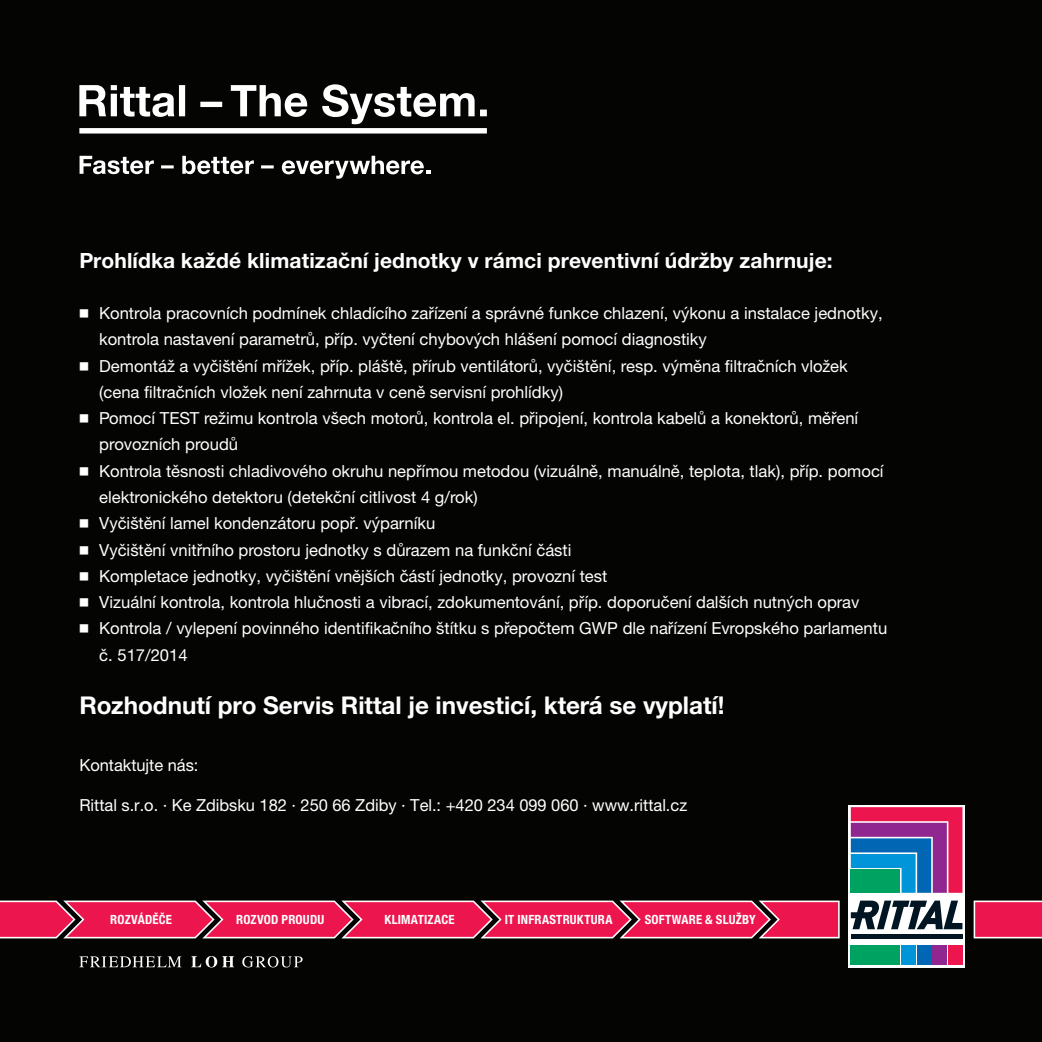
<style>
.page{position:relative;width:1042px;height:1042px;background:#040503}
.page>*{position:absolute;margin:0;border:0;box-sizing:border-box;transform-origin:0 0}
.t1{font:700 24.5px "Neue Helvetica For Rittal";color:#fff}
.t2{font:700 21px "Neue Helvetica For Rittal";letter-spacing:.005em;color:#fff}
.t3{font:16.62px "Neue Helvetica For Rittal";color:#fff}
.t4{font:700 condensed 12.6px "Helvetica Neue";letter-spacing:.02em;color:#fff}
.s1{font-weight:300}
</style>
<div class="page">
<svg style="left:79px;top:84px;width:408px;height:95px"></svg>
<svg style="left:79px;top:956px;width:224px;height:11px;background:#464745"></svg>
<svg style="left:973px;top:900px;width:69px;height:38px;background:#e82a5c"></svg>
<svg style="left:848px;top:805px;width:116px;height:162px"></svg>
<hr style="left:851px;top:934px;width:111px;height:4px;background:#011622">
<svg style="left:851px;top:900px;width:111px;height:29px"></svg>
<div style="left:851px;top:945px;width:49px;height:20px;background:#00a261"></div>
<div style="left:901px;top:945px;width:14px;height:20px;background:#0095d9"></div>
<div style="left:917px;top:945px;width:14px;height:20px;background:#0166b3"></div>
<div style="left:933px;top:945px;width:14px;height:20px;background:#90268f"></div>
<svg style="left:851px;top:807px;width:111px;height:86px;background:#735b90"></svg>
<div style="left:948px;top:945px;width:14px;height:20px;background:#ed154e"></div>
<svg style="left:0;top:900px;width:839px;height:38px;background:#e02a5a"></svg>
<p class="t2" style="left:79px;top:248px;width:754px">Prohlídka každé klimatizační jednotky v rámci preventivní údržby zahrnuje:</p>
<p class="t3" style="left:79px;top:303px;width:805px"><span class="s1">◾</span> Kontrola pracovních podmínek chladícího zařízení a správné funkce chlazení, výkonu a instalace jednotky,</p>
<p class="t3" style="left:99px;top:329px;width:609px">kontrola nastavení parametrů, příp. vyčtení chybových hlášení pomocí diagnostiky</p>
<p class="t3" style="left:79px;top:355px;width:770px"><span class="s1">◾</span> Demontáž a vyčištění mřížek, příp. pláště, přírub ventilátorů, vyčištění, resp. výměna filtračních vložek</p>
<p class="t3" style="left:99px;top:382px;width:465px">(cena filtračních vložek není zahrnuta v ceně servisní prohlídky)</p>
<p class="t3" style="left:79px;top:408px;width:780px"><span class="s1">◾</span> Pomocí TEST režimu kontrola všech motorů, kontrola el. připojení, kontrola kabelů a konektorů, měření</p>
<p class="t3" style="left:99px;top:434px;width:140px">provozních proudů</p>
<p class="t3" style="left:79px;top:460px;width:806px"><span class="s1">◾</span> Kontrola těsnosti chladivového okruhu nepřímou metodou (vizuálně, manuálně, teplota, tlak), příp. pomocí</p>
<p class="t3" style="left:99px;top:487px;width:380px">elektronického detektoru (detekční citlivost 4 g/rok)</p>
<p class="t3" style="left:79px;top:513px;width:357px"><span class="s1">◾</span> Vyčištění lamel kondenzátoru popř. výparníku</p>
<p class="t3" style="left:79px;top:539px;width:494px"><span class="s1">◾</span> Vyčištění vnitřního prostoru jednotky s důrazem na funkční části</p>
<p class="t3" style="left:79px;top:565px;width:529px"><span class="s1">◾</span> Kompletace jednotky, vyčištění vnějších částí jednotky, provozní test</p>
<p class="t3" style="left:79px;top:592px;width:781px"><span class="s1">◾</span> Vizuální kontrola, kontrola hlučnosti a vibrací, zdokumentování, příp. doporučení dalších nutných oprav</p>
<p class="t3" style="left:79px;top:618px;width:809px"><span class="s1">◾</span> Kontrola / vylepení povinného identifikačního štítku s přepočtem GWP dle nařízení Evropského parlamentu</p>
<p class="t3" style="left:99px;top:644px;width:90px">č. 517/2014</p>
<h1 class="t1" style="left:79px;top:690px;width:646px">Rozhodnutí pro Servis Rittal je investicí, která se vyplatí!</h1>
<p class="t3" style="left:79px;top:755px;width:121px">Kontaktujte nás:</p>
<p class="t3" style="left:79px;top:795px;width:609px">Rittal s.r.o. ∙ Ke Zdibsku 182 ∙ 250 66 Zdiby ∙ Tel.: +420 234 099 060 ∙ www.rittal.cz</p>
<p class="t4" style="left:110px;top:909px;width:63px">ROZVÁDECE</p>
<p class="t4" style="left:236px;top:909px;width:90px">ROZVOD PROUDU</p>
<p class="t4" style="left:384px;top:909px;width:72px">KLIMATIZACE</p>
<p class="t4" style="left:505px;top:909px;width:109px">IT INFRASTRUKTURA</p>
<p class="t4" style="left:645px;top:909px;width:113px">SOFTWARE &amp; SLUŽBY</p>
</div>
